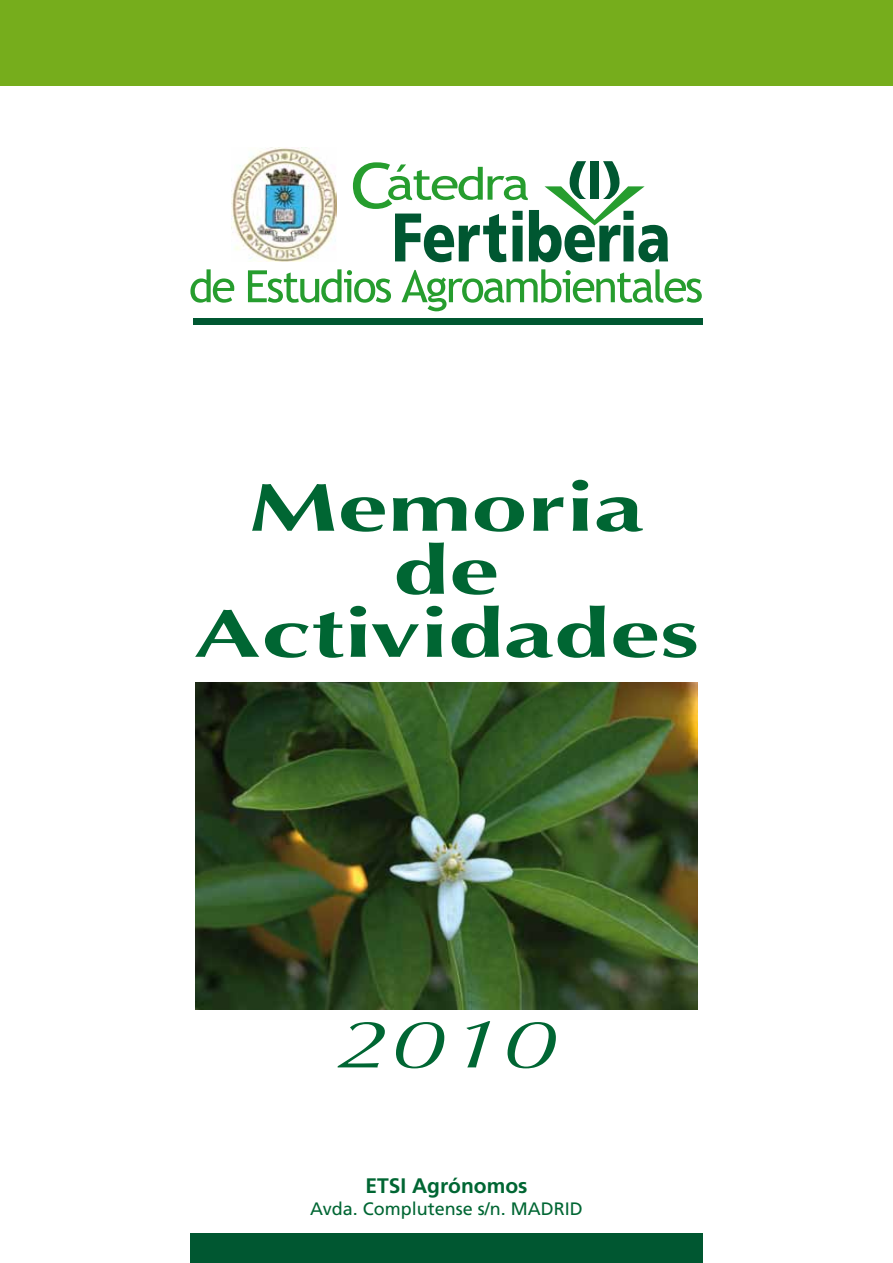
<style>
.page{position:relative;width:893px;height:1263px;background:#fff}
.page>*{position:absolute;margin:0;border:0;box-sizing:border-box;transform-origin:0 0}
.t1{font:700 68.25px/63px "Optima";color:#063;text-align:center;scale:1.47 1}
.t2{font:italic 68.25px "Optima";color:#063;scale:1.47 1}
.t3{font:700 21px "Frutiger";color:#063}
.t4{font:18px "Frutiger";color:#063}
</style>
<div class="page">
<img style="left:232px;top:147px;width:104px;height:115px">
<svg style="left:190px;top:269px;width:44px;height:34px"></svg>
<svg style="left:248px;top:269px;width:143px;height:34px"></svg>
<svg style="left:401px;top:269px;width:301px;height:42px"></svg>
<svg style="left:353px;top:161px;width:315px;height:101px"></svg>
<div style="left:193px;top:319px;width:510px;height:6px;background:#005731"></div>
<div style="left:190px;top:1233px;width:513px;height:30px;background:#005731"></div>
<img style="left:196px;top:682px;width:501px;height:328px">
<div style="left:0;top:0;width:893px;height:85px;background:#76ad1c"></div>
<h1 class="t1" style="left:194px;top:477px;width:345px">Memoria de<br>Actividades</h1>
<h1 class="t2" style="left:335px;top:1004px;width:153px">2010</h1>
<p class="t3" style="left:365px;top:1173px;width:164px">ETSI Agrónomos</p>
<p class="t4" style="left:310px;top:1198px;width:274px">Avda. Complutense s/n. MADRID</p>
</div>
